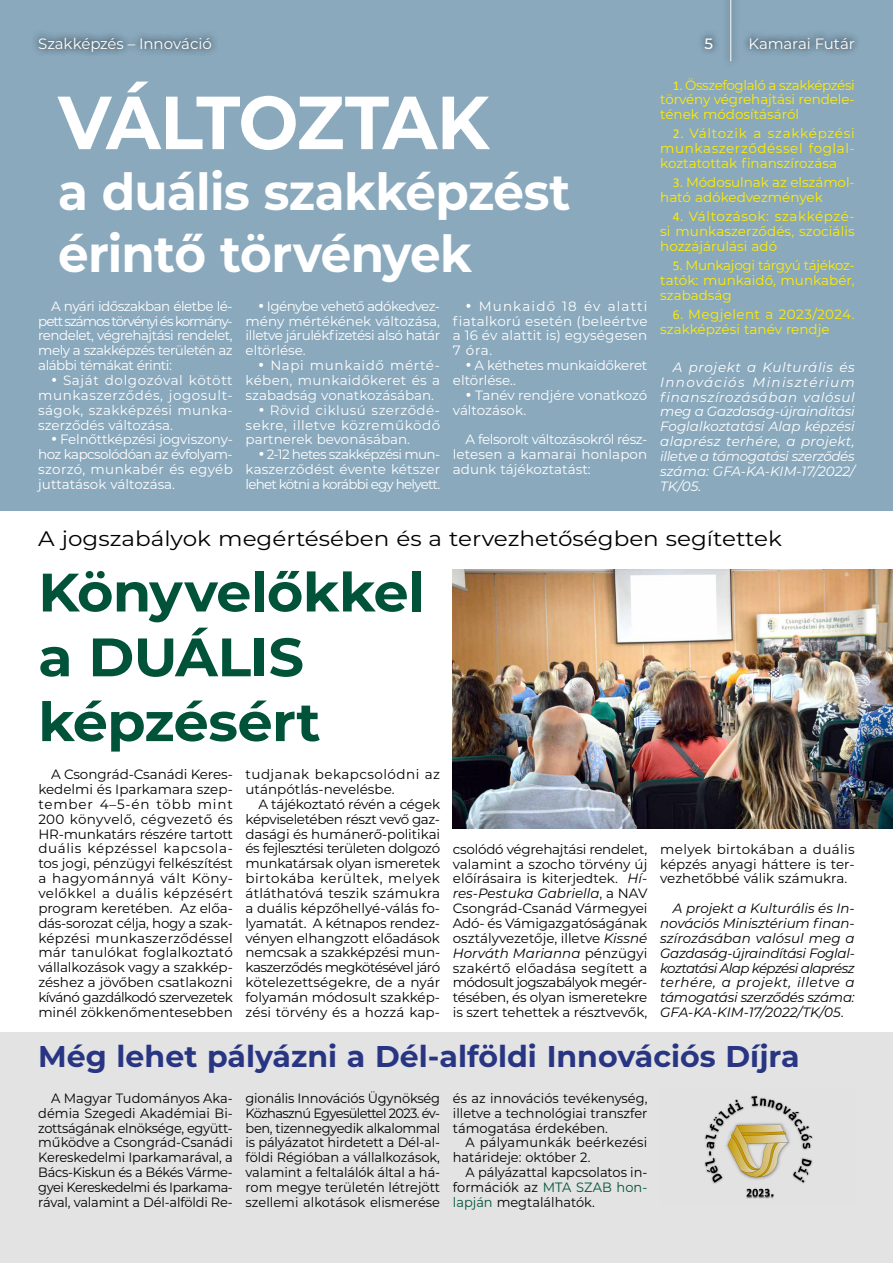
<style>
.page{position:relative;width:893px;height:1263px;background:#fff}
.page>*{position:absolute;margin:0;border:0;box-sizing:border-box;transform-origin:0 0}
.t1{font:700 75px "Montserrat";letter-spacing:-.025em;color:#fff;scale:.95 1}
.t2{font:700 54px/64.8px "Montserrat";letter-spacing:-.01em;color:#005239}
.t3{font:700 51px/61.2px "Montserrat";letter-spacing:-.015em;color:#fff;scale:.95 1}
.t4{font:700 30px "Montserrat";color:#283583}
.t5{font:21px "Montserrat";color:#000;scale:1.1 1}
.t6{font:15px "Montserrat";letter-spacing:-.01em;color:#fff}
.t7{font:500 15px "Montserrat";color:#fff}
.t8{font:13.5px/14.9px "Montserrat";color:#000;text-align:justify}
.t9{font:13.5px/14.9px "Montserrat";color:#fff;text-align:justify}
.t10{font:13.5px/14.9px "Montserrat";color:#000;text-align:justify;scale:.96 1}
.t11{font:13.5px/14.9px "Montserrat";color:#ffed00;text-align:justify}
.t12{font:italic 13.5px/14.9px "Montserrat";letter-spacing:-.02em;color:#000;text-align:justify}
.t13{font:italic 13.5px/14.9px "Montserrat";letter-spacing:-.03em;color:#fff;text-align:justify}
.t14{font:13.5px/14.9px "Montserrat";letter-spacing:.035em;color:#000}
.t15{font:13.5px/14.9px "Montserrat";letter-spacing:-.025em;color:#fff}
.s1{font-family:"Calibri"}
.s2{font-style:italic}
.s3{font-style:normal}
.s4{color:#005239}
</style>
<div class="page">
<div style="left:0;top:0;width:893px;height:510px;background:#8aa9bd"></div>
<div style="left:0;top:1033px;width:893px;height:230px;background:#e3e3e3"></div>
<svg style="left:35px;top:34px;width:180px;height:21px"></svg>
<svg style="left:701px;top:34px;width:16px;height:19px"></svg>
<svg style="left:745px;top:34px;width:112px;height:19px"></svg>
<div style="left:722px;top:0;width:17px;height:68px;background:linear-gradient(to bottom,#829fb2,#85a3b6)"></div>
<hr style="left:730px;top:0;width:1px;height:61px;background:#fff">
<img style="left:453px;top:569px;width:440px;height:260px">
<img style="left:704px;top:1095px;width:109px;height:104px">
<p class="t6" style="left:38px;top:33px;width:175px">Szakképzés – Innováció</p>
<p class="t7" style="left:704px;top:33px;width:10px">5</p>
<p class="t6" style="left:748px;top:33px;width:108px">Kamarai Futár</p>
<h1 class="t1" style="left:58px;top:68px;width:455px">VÁLTOZTAK</h1>
<h3 class="t3" style="left:58px;top:159px;width:541px">a duális szakképzést érintő törvények</h3>
<p class="t9" style="left:246px;top:298px;width:196px;text-indent:13px">• Igénybe vehető adókedvez&shy;mény mértékének változása, illetve járulékfizetési alsó határ eltörlése.</p>
<p class="t9" style="left:246px;top:357px;width:196px;text-indent:13px">• Napi munkaidő mérté&shy;kében, munkaidőkeret és a szabadság vonatkozásában.</p>
<p class="t9" style="left:246px;top:402px;width:196px;text-indent:13px">• Rövid ciklusú szerződé&shy;sekre, illetve közreműködő partnerek bevonásában.</p>
<p class="t9" style="left:246px;top:447px;width:196px;text-indent:13px">• 2-12 hetes szakképzési mun&shy;kaszerződést évente kétszer lehet kötni a korábbi egy helyett.</p>
<p class="t9" style="left:38px;top:298px;width:196px;text-indent:13px">A nyári időszakban életbe lé&shy;pett számos törvényi és kormány&shy;rendelet, végrehajtási rendelet, mely a szakképzés területén az alábbi témákat érinti:</p>
<p class="t9" style="left:38px;top:372px;width:196px;text-indent:13px">• Saját dolgozóval kötött munkaszerződés, jogosult&shy;ságok, szakképzési munka&shy;szerződés változása.</p>
<p class="t9" style="left:38px;top:432px;width:196px;text-indent:13px">• Felnőttképzési jogviszony&shy;hoz kapcsolódóan az évfolyam&shy;szorzó, munkabér és egyéb juttatások változása.</p>
<p class="t9" style="left:453px;top:298px;width:196px;text-indent:13px">• Munkaidő 18 év alatti fiatalkorú esetén (beleértve a 16 év alattit is) egységesen 7 óra.</p>
<p class="t15" style="left:453px;top:357px;width:196px;text-indent:13px">• A kéthetes munkaidőkeret eltörlése..</p>
<p class="t9" style="left:453px;top:387px;width:196px;text-indent:13px">• Tanév rendjére vonatkozó változások.</p>
<p class="t9" style="left:453px;top:432px;width:196px;text-indent:13px">A felsorolt változásokról rész&shy;letesen a kamarai honlapon adunk tájékoztatást:</p>
<p class="t11" style="left:660px;top:77px;width:196px;text-indent:13px"><span class="s1">1.</span> Összefoglaló a szakképzési törvény végrehajtási rendele&shy;tének módosításáról</p>
<p class="t11" style="left:660px;top:126px;width:196px;text-indent:13px"><span class="s1">2.</span> Változik a szakképzési munkaszerződéssel foglal&shy;koztatottak finanszírozása</p>
<p class="t11" style="left:660px;top:175px;width:196px;text-indent:13px"><span class="s1">3.</span> Módosulnak az elszámol&shy;ható adókedvezmények</p>
<p class="t11" style="left:660px;top:208px;width:196px;text-indent:13px"><span class="s1">4.</span> Változások: szakképzé&shy;si munkaszerződés, szociális hozzájárulási adó</p>
<p class="t11" style="left:660px;top:257px;width:196px;text-indent:13px"><span class="s1">5.</span> Munkajogi tárgyú tájékoz&shy;tatók: munkaidő, munkabér, szabadság</p>
<p class="t11" style="left:660px;top:306px;width:196px;text-indent:13px"><span class="s1">6.</span> Megjelent a 2023/2024. szakképzési tanév rendje</p>
<p class="t13" style="left:660px;top:359px;width:196px;text-indent:13px">A projekt a Kulturális és Innovációs Minisztérium finanszírozásában valósul meg a Gazdaság-újraindítási Foglalkoztatási Alap képzési alaprész terhére, a projekt, illetve a támogatási szerződés száma: GFA-KA-KIM-17/2022/ TK/05.</p>
<h3 class="t5" style="left:38px;top:524px;width:677px">A jogszabályok megértésében és a tervezhetőségben segítettek</h3>
<h2 class="t2" style="left:38px;top:557px;width:388px">Könyvelőkkel a DUÁLIS képzésért</h2>
<p class="t8" style="left:38px;top:766px;width:196px;text-indent:13px">A Csongrád-Csanádi Keres&shy;kedelmi és Iparkamara szep&shy;tember 4–5-én több mint 200 könyvelő, cégvezető és HR-munkatárs részére tartott duális képzéssel kapcsola&shy;tos jogi, pénzügyi felkészítést a hagyománnyá vált Köny&shy;velőkkel a duális képzésért program keretében. Az előa&shy;dás-sorozat célja, hogy a szak&shy;képzési munkaszerződéssel már tanulókat foglalkoztató vállalkozások vagy a szakkép&shy;zéshez a jövőben csatlakozni kívánó gazdálkodó szervezetek minél zökkenőmentesebben</p>
<p class="t14" style="left:246px;top:766px;width:196px">tudjanak bekapcsolódni az utánpótlás-nevelésbe.</p>
<p class="t8" style="left:246px;top:796px;width:196px;text-indent:13px">A tájékoztató révén a cégek képviseletében részt vevő gaz&shy;dasági és humánerő-politikai és fejlesztési területen dolgozó munkatársak olyan ismeretek birtokába kerültek, melyek átláthatóvá teszik számukra a duális képzőhellyé-válás fo&shy;lyamatát. A kétnapos rendez&shy;vényen elhangzott előadások nemcsak a szakképzési mun&shy;kaszerződés megkötésével járó kötelezettségekre, de a nyár folyamán módosult szakkép&shy;zési törvény és a hozzá kap-</p>
<p class="t8" style="left:453px;top:841px;width:196px">csolódó végrehajtási rendelet, valamint a szocho törvény új előírásaira is kiterjedtek. <span class="s2">Hí&shy;res-Pestuka Gabriella</span>, a NAV Csongrád-Csanád Vármegyei Adó- és Vámigazgatóságának osztályvezetője, illetve <span class="s2">Kissné Horváth Marianna</span> pénzügyi szakértő előadása segített a módosult jogszabályok megér&shy;tésében, és olyan ismeretekre is szert tehettek a résztvevők,</p>
<p class="t8" style="left:660px;top:841px;width:196px">melyek birtokában a duális képzés anyagi háttere is ter&shy;vezhetőbbé válik számukra.</p>
<p class="t12" style="left:660px;top:900px;width:196px;text-indent:13px">A projekt a Kulturális és In&shy;novációs Minisztérium finan&shy;szírozásában valósul meg a Gazdaság-újraindítási Foglal&shy;koztatási Alap képzési alaprész terhére, a projekt, illetve a támogatási szerződés száma:<br>GFA-KA-KIM-17/2022/TK/05<span class="s3">.</span></p>
<h3 class="t4" style="left:38px;top:1035px;width:763px">Még lehet pályázni a Dél-alföldi Innovációs Díjra</h3>
<p class="t10" style="left:38px;top:1090px;width:204px;text-indent:13px">A Magyar Tudományos Aka&shy;démia Szegedi Akadémiai Bi&shy;zottságának elnöksége, együtt&shy;működve a Csongrád-Csanádi Kereskedelmi Iparkamarával, a Bács-Kiskun és a Békés Várme&shy;gyei Kereskedelmi és Iparkama&shy;rával, valamint a Dél-alföldi Re-</p>
<p class="t10" style="left:246px;top:1090px;width:204px">gionális Innovációs Ügynökség Közhasznú Egyesülettel 2023. év&shy;ben, tizennegyedik alkalommal is pályázatot hirdetett a Dél-al&shy;földi Régióban a vállalkozások, valamint a feltalálók által a há&shy;rom megye területén létrejött szellemi alkotások elismerése</p>
<p class="t10" style="left:453px;top:1090px;width:204px">és az innovációs tevékenység, illetve a technológiai transzfer támogatása érdekében.</p>
<p class="t10" style="left:453px;top:1135px;width:204px;text-indent:13px">A pályamunkák beérkezési határideje: október 2.</p>
<p class="t10" style="left:453px;top:1164px;width:204px;text-indent:13px">A pályázattal kapcsolatos in&shy;formációk az <span class="s4">MTA SZAB hon&shy;lapján</span> megtalálhatók.</p>
</div>
